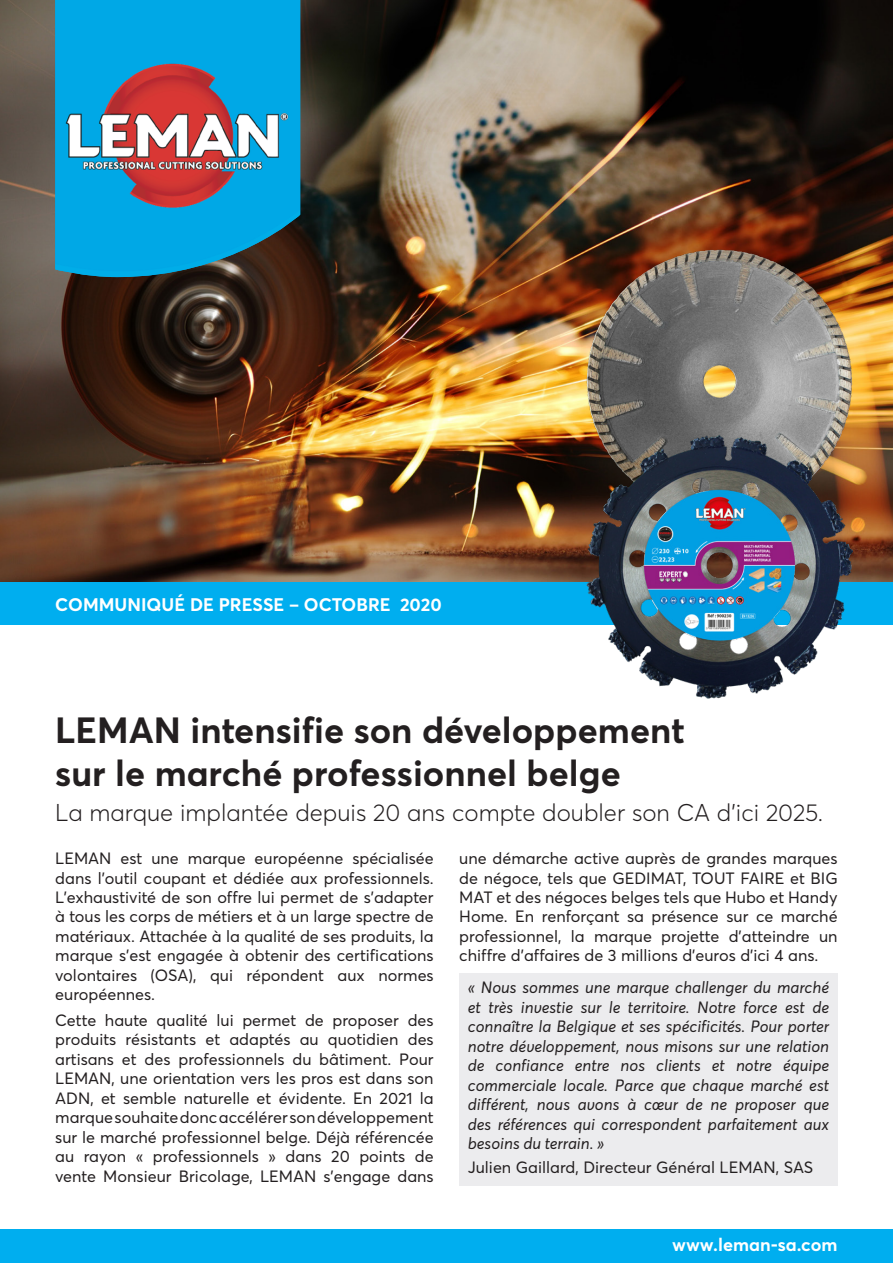
<style>
.page{position:relative;width:893px;height:1263px;background:#fff}
.page>*{position:absolute;margin:0;border:0;box-sizing:border-box;transform-origin:0 0}
.t1{font:700 36px "Averta";color:#231f20}
.t2{font:300 24px "Averta";color:#231f20}
.t3{font:700 18px "Averta";color:#fff}
.t4{font:16.2px/19.5px "Averta";color:#231f20;text-align:justify}
.t5{font:italic 16.2px/19.5px "Averta";color:#231f20;text-align:justify}
</style>
<div class="page">
<div style="left:459px;top:973px;width:379px;height:212px;background:#ececee"></div>
<img style="left:0;top:0;width:893px;height:583px">
<img style="left:55px;top:0;width:245px;height:277px">
<div style="left:0;top:583px;width:893px;height:42px;background:#00aeef"></div>
<div style="left:0;top:1230px;width:893px;height:33px;background:#00aeef"></div>
<img style="left:587px;top:250px;width:266px;height:183px">
<img style="left:587px;top:433px;width:266px;height:265px">
<p class="t3" style="left:55px;top:593px;width:388px">COMMUNIQUÉ DE PRESSE – OCTOBRE 2020</p>
<p class="t1" style="left:55px;top:708px;width:631px">LEMAN intensifie son développement</p>
<p class="t1" style="left:55px;top:751px;width:567px">sur le marché professionnel belge</p>
<p class="t2" style="left:55px;top:798px;width:770px">La marque implantée depuis 20 ans compte doubler son CA d’ici 2025.</p>
<p class="t4" style="left:55px;top:848px;width:380px">LEMAN est une marque européenne spécialisée dans l’outil coupant et dédiée aux professionnels.<br>L’exhaustivité de son offre lui permet de s’adapter à tous les corps de métiers et à un large spectre de matériaux. Attachée à la qualité de ses produits, la marque s’est engagée à obtenir des certifications volontaires (OSA), qui répondent aux normes européennes.</p>
<p class="t4" style="left:55px;top:1010px;width:380px">Cette haute qualité lui permet de proposer des produits résistants et adaptés au quotidien des artisans et des professionnels du bâtiment. Pour LEMAN, une orientation vers les pros est dans son ADN, et semble naturelle et évidente. En 2021 la marque souhaite donc accélérer son développement sur le marché professionnel belge. Déjà référencée au rayon « professionnels » dans 20 points de vente Monsieur Bricolage, LEMAN s’engage dans</p>
<p class="t4" style="left:459px;top:848px;width:380px">une démarche active auprès de grandes marques de négoce, tels que GEDIMAT, TOUT FAIRE et BIG MAT et des négoces belges tels que Hubo et Handy Home. En renforçant sa présence sur ce marché professionnel, la marque projette d’atteindre un chiffre d’affaires de 3 millions d’euros d’ici 4 ans.</p>
<p class="t5" style="left:468px;top:979px;width:363px">« Nous sommes une marque challenger du marché et très investie sur le territoire. Notre force est de connaître la Belgique et ses spécificités. Pour porter notre développement, nous misons sur une relation de confiance entre nos clients et notre équipe commerciale locale. Parce que chaque marché est différent, nous avons à cœur de ne proposer que des références qui correspondent parfaitement aux besoins du terrain. »</p>
<p class="t4" style="left:468px;top:1157px;width:347px">Julien Gaillard, Directeur Général LEMAN, SAS</p>
<p class="t3" style="left:672px;top:1233px;width:167px">www.leman-sa.com</p>
</div>
